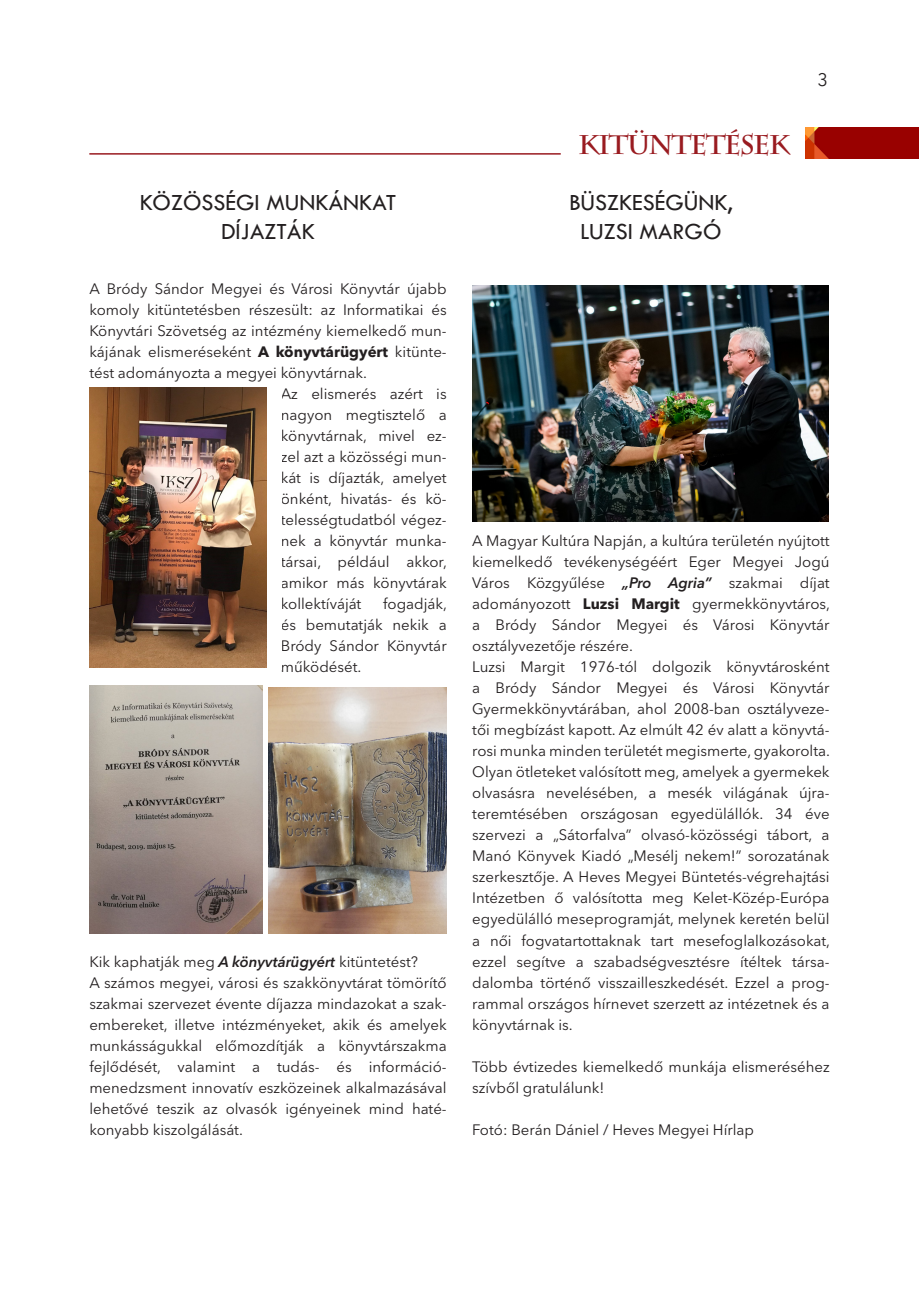
<style>
.page{position:relative;width:919px;height:1289px;background:#fff}
.page>*{position:absolute;margin:0;border:0;box-sizing:border-box;transform-origin:0 0}
.t1{font:700 27px "Charlemagne Std";letter-spacing:-.06em;color:#991b20}
.t2{font:24px "Tw Cen";color:#231f20}
.t3{font:18px "Avenir Next LT Pro";color:#231f20}
.t4{font:15px/21px "Avenir Next LT Pro";color:#231f20;text-align:justify}
.s1{font-weight:700}
.s2{font-weight:600;font-style:italic}
</style>
<div class="page">
<img style="left:89px;top:388px;width:178px;height:279px">
<img style="left:268px;top:687px;width:178px;height:246px">
<img style="left:472px;top:285px;width:356px;height:236px">
<img style="left:89px;top:685px;width:173px;height:248px">
<hr style="left:89px;top:153px;width:471px;height:2px;background:#991b20">
<img style="left:805px;top:127px;width:113px;height:31px">
<p class="t2" style="left:140px;top:188px;width:258px">KÖZÖSSÉGI MUNKÁNKAT</p>
<p class="t2" style="left:221px;top:217px;width:95px">DÍJAZTÁK</p>
<p class="t4" style="left:89px;top:278px;width:359px">A Bródy Sándor Megyei és Városi Könyvtár újabb komoly kitüntetésben részesült: az Informatikai és Könyvtári Szövetség az intézmény kiemelkedő mun&shy;kájának elismeréseként <span class="s1">A könyvtárügyért</span> kitünte&shy;tést adományozta a megyei könyvtárnak.</p>
<p class="t4" style="left:281px;top:383px;width:168px">Az elismerés azért is nagyon megtisztelő a könyvtárnak, mivel ez&shy;zel azt a közösségi mun&shy;kát is díjazták, amelyet önként, hivatás- és kö&shy;telességtudatból végez&shy;nek a könyvtár munka&shy;társai, például akkor, amikor más könyvtárak kollektíváját</p>
<p class="t4" style="left:281px;top:593px;width:168px;text-indent:102px">fogadják, és bemutatják nekik a Bródy Sándor Könyvtár működését.</p>
<p class="t4" style="left:89px;top:950px;width:330px">Kik kaphatják meg <span class="s2">A könyvtárügyért</span> kitüntetést?</p>
<p class="t4" style="left:89px;top:971px;width:359px">A számos megyei, városi és szakkönyvtárat tömörítő szakmai szervezet évente díjazza mindazokat a szak&shy;embereket, illetve intézményeket, akik és amelyek munkásságukkal előmozdítják a könyvtárszakma fejlődését, valamint a tudás- és információ&shy;menedzsment innovatív eszközeinek alkalmazásával lehetővé teszik az olvasók igényeinek mind haté&shy;konyabb kiszolgálását.</p>
<p class="t1" style="left:578px;top:129px;width:213px">KITÜNTETÉSEK</p>
<p class="t2" style="left:569px;top:188px;width:165px">BÜSZKESÉGÜNK,</p>
<p class="t2" style="left:580px;top:217px;width:143px">LUZSI MARGÓ</p>
<p class="t3" style="left:817px;top:69px;width:12px">3</p>
<p class="t4" style="left:472px;top:530px;width:359px">A Magyar Kultúra Napján, a kultúra területén nyújtott kiemelkedő tevékenységéért Eger Megyei Jogú Város Közgyűlése <span class="s2">„Pro Agria”</span> szakmai díjat adományozott <span class="s1">Luzsi Margit</span> gyermekkönyvtáros, a Bródy Sándor Megyei és Városi Könyvtár osztályvezetője részére.</p>
<p class="t4" style="left:472px;top:656px;width:359px">Luzsi Margit 1976-tól dolgozik könyvtárosként a Bródy Sándor Megyei és Városi Könyvtár Gyermekkönyvtárában, ahol 2008-ban osztályveze&shy;tői megbízást kapott. Az elmúlt 42 év alatt a könyvtá&shy;rosi munka minden területét megismerte, gyakorolta.<br>Olyan ötleteket valósított meg, amelyek a gyermekek olvasásra nevelésében, a mesék világának újra&shy;teremtésében országosan egyedülállók. 34 éve szervezi a „Sátorfalva” olvasó-közösségi tábort, a Manó Könyvek Kiadó „Mesélj nekem!” sorozatának szerkesztője. A Heves Megyei Büntetés-végrehajtási Intézetben ő valósította meg Kelet-Közép-Európa egyedülálló meseprogramját, melynek keretén belül a női fogvatartottaknak tart mesefoglalkozásokat, ezzel segítve a szabadségvesztésre ítéltek társa&shy;dalomba történő visszailleszkedését. Ezzel a prog&shy;rammal országos hírnevet szerzett az intézetnek és a könyvtárnak is.</p>
<p class="t4" style="left:472px;top:1055px;width:359px">Több évtizedes kiemelkedő munkája elismeréséhez szívből gratulálunk!</p>
<p class="t4" style="left:472px;top:1118px;width:283px">Fotó: Berán Dániel / Heves Megyei Hírlap</p>
</div>
